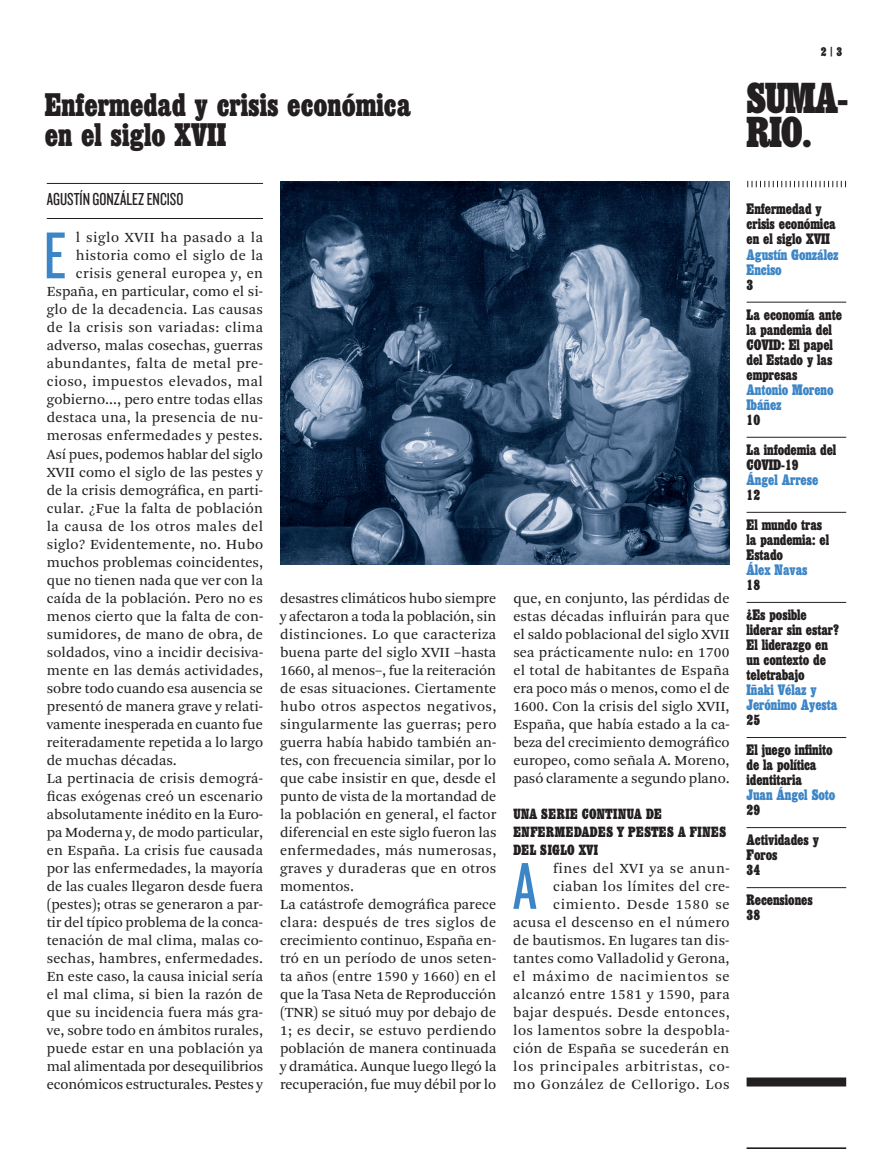
<style>
.page{position:relative;width:893px;height:1149px;background:#fff}
.page>*{position:absolute;margin:0;border:0;box-sizing:border-box;transform-origin:0 0}
.t1{font:68.7px "Knockout HTF28 Junior Featherwt";color:#3c85c6}
.t2{font:700 condensed 42.75px/33.8px "Egyptienne BQ";letter-spacing:-.025em;color:#231f20}
.t3{font:700 condensed 32.25px/30px "Egyptienne BQ";color:#231f20}
.t4{font:18px "Knockout HTF28 Junior Featherwt";color:#231f20}
.t5{font:700 condensed 15px/15px "Egyptienne BQ";letter-spacing:-.005em;color:#231f20}
.t6{font:700 condensed 15px/15px "Egyptienne BQ";letter-spacing:-.005em;color:#3c85c6}
.t7{font:14.7px/18px "Arnhem Pro Blond";letter-spacing:.005em;color:#231f20}
.t8{font:14.7px/18px "Arnhem Pro Blond";letter-spacing:.025em;color:#231f20;text-align:right}
.t9{font:14.7px "Arnhem Pro Blond";letter-spacing:.03em;color:#231f20}
.t10{font:700 condensed 14.7px/18px "Egyptienne BQ";letter-spacing:.015em;color:#231f20}
.t11{font:14.7px "Arnhem Pro Blond";letter-spacing:.035em;color:#231f20}
.t12{font:700 condensed 12.75px "Egyptienne BQ";color:#231f20}
.s1{font-family:"Akzidenz Grotesk BQ";font-weight:500;font-stretch:normal;font-size:10.5px}
</style>
<div class="page">
<hr style="left:0;top:0;width:1px;height:1148px;background:#d4e2f3">
<hr style="left:47px;top:183px;width:216px;height:1px;background:#231f20">
<hr style="left:47px;top:218px;width:216px;height:1px;background:#231f20">
<svg style="left:747px;top:181px;width:99px;height:6px"></svg>
<hr style="left:747px;top:302px;width:99px;height:1px;background:#231f20">
<hr style="left:747px;top:437px;width:99px;height:1px;background:#231f20">
<hr style="left:747px;top:512px;width:99px;height:1px;background:#231f20">
<hr style="left:747px;top:602px;width:99px;height:1px;background:#231f20">
<hr style="left:747px;top:737px;width:99px;height:1px;background:#231f20">
<hr style="left:747px;top:827px;width:99px;height:1px;background:#231f20">
<hr style="left:747px;top:1146px;width:99px;height:2px;background:#231f20">
<hr style="left:747px;top:887px;width:99px;height:1px;background:#231f20">
<div style="left:747px;top:1077px;width:99px;height:9px;background:#231f20"></div>
<img style="left:280px;top:181px;width:450px;height:383px">
<h3 class="t3" style="left:45px;top:92px;width:368px">Enfermedad y crisis económica en el siglo XVII</h3>
<p class="t4" style="left:47px;top:193px;width:138px">AGUSTÍN GONZÁLEZ ENCISO</p>
<h1 class="t1" style="left:44px;top:233px;width:24px">E</h1>
<p class="t11" style="left:76px;top:232px;width:189px">l siglo XVII ha pasado a la</p>
<p class="t7" style="left:76px;top:248px;width:189px">historia como el siglo de la</p>
<p class="t7" style="left:76px;top:266px;width:189px">crisis general europea y, en</p>
<p class="t7" style="left:47px;top:284px;width:218px">España, en particular, como el si-</p>
<p class="t7" style="left:47px;top:302px;width:218px">glo de la decadencia. Las causas</p>
<p class="t9" style="left:47px;top:322px;width:218px">de la crisis son variadas: clima</p>
<p class="t7" style="left:47px;top:338px;width:218px">adverso, malas cosechas, guerras</p>
<p class="t8" style="left:47px;top:356px;width:218px">abundantes, falta de metal pre-</p>
<p class="t9" style="left:47px;top:376px;width:218px">cioso, impuestos elevados, mal</p>
<p class="t7" style="left:47px;top:392px;width:218px">gobierno…, pero entre todas ellas</p>
<p class="t7" style="left:47px;top:410px;width:218px">destaca una, la presencia de nu-</p>
<p class="t7" style="left:47px;top:428px;width:218px">merosas enfermedades y pestes.</p>
<p class="t7" style="left:47px;top:446px;width:218px">Así pues, podemos hablar del siglo</p>
<p class="t7" style="left:47px;top:464px;width:218px">XVII como el siglo de las pestes y</p>
<p class="t7" style="left:47px;top:482px;width:218px">de la crisis demográfica, en parti-</p>
<p class="t7" style="left:47px;top:500px;width:218px">cular. ¿Fue la falta de población</p>
<p class="t9" style="left:47px;top:520px;width:218px">la causa de los otros males del</p>
<p class="t7" style="left:47px;top:536px;width:218px">siglo? Evidentemente, no. Hubo</p>
<p class="t7" style="left:47px;top:554px;width:218px">muchos problemas coincidentes,</p>
<p class="t7" style="left:47px;top:572px;width:218px">que no tienen nada que ver con la</p>
<p class="t7" style="left:47px;top:590px;width:218px">caída de la población. Pero no es</p>
<p class="t7" style="left:47px;top:608px;width:218px">menos cierto que la falta de con-</p>
<p class="t7" style="left:47px;top:626px;width:218px">sumidores, de mano de obra, de</p>
<p class="t7" style="left:47px;top:644px;width:218px">soldados, vino a incidir decisiva-</p>
<p class="t7" style="left:47px;top:662px;width:218px">mente en las demás actividades,</p>
<p class="t7" style="left:47px;top:680px;width:218px">sobre todo cuando esa ausencia se</p>
<p class="t7" style="left:47px;top:698px;width:218px">presentó de manera grave y relati-</p>
<p class="t7" style="left:47px;top:716px;width:218px">vamente inesperada en cuanto fue</p>
<p class="t7" style="left:47px;top:734px;width:218px">reiteradamente repetida a lo largo</p>
<p class="t7" style="left:47px;top:752px;width:131px">de muchas décadas.</p>
<p class="t7" style="left:47px;top:770px;width:218px">La pertinacia de crisis demográ-</p>
<p class="t7" style="left:47px;top:788px;width:218px">ficas exógenas creó un escenario</p>
<p class="t7" style="left:47px;top:806px;width:218px">absolutamente inédito en la Euro-</p>
<p class="t7" style="left:47px;top:824px;width:218px">pa Moderna y, de modo particular,</p>
<p class="t7" style="left:47px;top:842px;width:218px">en España. La crisis fue causada</p>
<p class="t7" style="left:47px;top:860px;width:218px">por las enfermedades, la mayoría</p>
<p class="t7" style="left:47px;top:878px;width:218px">de las cuales llegaron desde fuera</p>
<p class="t7" style="left:47px;top:896px;width:218px">(pestes); otras se generaron a par-</p>
<p class="t7" style="left:47px;top:914px;width:218px">tir del típico problema de la conca-</p>
<p class="t7" style="left:47px;top:932px;width:218px">tenación de mal clima, malas co-</p>
<p class="t7" style="left:47px;top:950px;width:218px">sechas, hambres, enfermedades.</p>
<p class="t7" style="left:47px;top:968px;width:218px">En este caso, la causa inicial sería</p>
<p class="t7" style="left:47px;top:986px;width:218px">el mal clima, si bien la razón de</p>
<p class="t7" style="left:47px;top:1004px;width:218px">que su incidencia fuera más gra-</p>
<p class="t7" style="left:47px;top:1022px;width:218px">ve, sobre todo en ámbitos rurales,</p>
<p class="t7" style="left:47px;top:1040px;width:218px">puede estar en una población ya</p>
<p class="t7" style="left:47px;top:1058px;width:218px">mal alimentada por desequilibrios</p>
<p class="t7" style="left:47px;top:1076px;width:218px">económicos estructurales. Pestes y</p>
<p class="t7" style="left:280px;top:590px;width:218px">desastres climáticos hubo siempre y afectaron a toda la población, sin distinciones. Lo que caracteriza buena parte del siglo XVII –hasta<br>1660, al menos–, fue la reiteración de esas situaciones. Ciertamente hubo otros aspectos negativos, singularmente las guerras; pero guerra había habido también an&shy;tes, con frecuencia similar, por lo que cabe insistir en que, desde el punto de vista de la mortandad de la población en general, el factor diferencial en este siglo fueron las enfermedades, más numerosas, graves y duraderas que en otros momentos.<br>La catástrofe demográfica parece clara: después de tres siglos de crecimiento continuo, España en&shy;tró en un período de unos seten&shy;ta años (entre 1590 y 1660) en el que la Tasa Neta de Reproducción (TNR) se situó muy por debajo de<br>1; es decir, se estuvo perdiendo población de manera continuada y dramática. Aunque luego llegó la recuperación, fue muy débil por lo</p>
<p class="t7" style="left:513px;top:590px;width:218px;text-align:justify">que, en conjunto, las pérdidas de estas décadas influirán para que el saldo poblacional del siglo XVII sea prácticamente nulo: en 1700 el total de habitantes de España era poco más o menos, como el de 1600. Con la crisis del siglo XVII, España, que había estado a la ca&shy;beza del crecimiento demográfico europeo, como señala A. Moreno, pasó claramente a segundo plano.</p>
<p class="t10" style="left:513px;top:805px;width:214px">UNA SERIE CONTINUA DE<br>ENFERMEDADES Y PESTES A FINES<br>DEL SIGLO XVI</p>
<h1 class="t1" style="left:513px;top:863px;width:26px">A</h1>
<p class="t8" style="left:513px;top:860px;width:218px">fines del XVI ya se anun&shy;ciaban los límites del cre&shy;cimiento. Desde 1580 se acusa el descenso en el número de bautismos. En lugares tan dis&shy;tantes como Valladolid y Gerona, el máximo de nacimientos se alcanzó entre 1581 y 1590, para bajar después. Desde entonces, los lamentos sobre la despobla&shy;ción de España se sucederán en los principales arbitristas, co&shy;mo González de Cellorigo. Los</p>
<p class="t12" style="left:821px;top:47px;width:23px">2 <span class="s1">|</span> 3</p>
<h2 class="t2" style="left:747px;top:84px;width:103px">SUMA-<br>RIO.</h2>
<p class="t5" style="left:747px;top:203px;width:91px">Enfermedad y crisis económica en el siglo XVII</p>
<p class="t6" style="left:747px;top:248px;width:93px">Agustín González<br>Enciso</p>
<p class="t5" style="left:747px;top:270px;width:97px;line-height:30px">3<br>La economía ante</p>
<p class="t5" style="left:747px;top:323px;width:88px;text-align:justify">la pandemia del COVID: El papel del Estado y las empresas</p>
<p class="t6" style="left:747px;top:383px;width:89px">Antonio Moreno<br>Ibáñez</p>
<p class="t5" style="left:747px;top:405px;width:91px;line-height:30px">10<br>La infodemia del</p>
<p class="t5" style="left:747px;top:458px;width:54px">COVID-19</p>
<p class="t6" style="left:747px;top:473px;width:73px">Ángel Arrese</p>
<p class="t5" style="left:747px;top:480px;width:77px;line-height:30px">12<br>El mundo tras</p>
<p class="t5" style="left:747px;top:533px;width:84px">la pandemia: el<br>Estado</p>
<p class="t6" style="left:747px;top:563px;width:62px">Álex Navas</p>
<p class="t5" style="left:747px;top:570px;width:62px;line-height:30px">18<br>¿Es posible</p>
<p class="t5" style="left:747px;top:623px;width:94px">liderar sin estar?<br>El liderazgo en un contexto de teletrabajo</p>
<p class="t6" style="left:747px;top:683px;width:92px">Iñaki Vélaz y<br>Jerónimo Ayesta</p>
<p class="t5" style="left:747px;top:705px;width:88px;line-height:30px">25<br>El juego infinito</p>
<p class="t5" style="left:747px;top:758px;width:71px">de la política identitaria</p>
<p class="t6" style="left:747px;top:788px;width:90px">Juan Ángel Soto</p>
<p class="t5" style="left:747px;top:795px;width:74px;line-height:30px">29<br>Actividades y</p>
<p class="t5" style="left:747px;top:848px;width:32px">Foros<br>34</p>
<p class="t5" style="left:747px;top:893px;width:68px">Recensiones<br>38</p>
</div>
